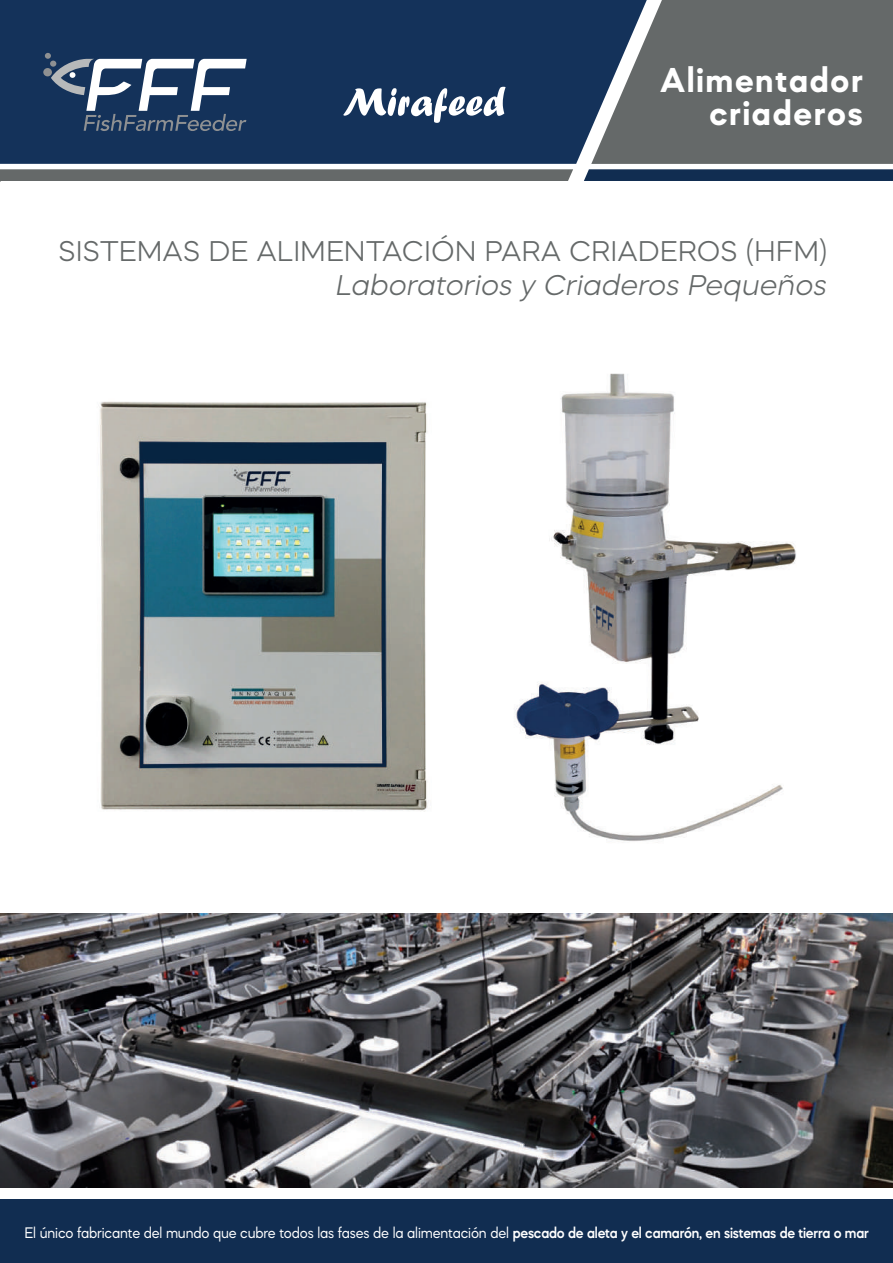
<style>
.page{position:relative;width:893px;height:1263px;background:#fff}
.page>*{position:absolute;margin:0;border:0;box-sizing:border-box;transform-origin:0 0}
.t1{font:700 35.55px/33.3px "Mazzard M";letter-spacing:.055em;color:#fff;text-align:right}
.t2{font:300 28.35px "Mazzard H";color:#656969}
.t3{font:italic 300 28.35px "Mazzard H";color:#656969}
.t4{font:15.75px "Mazzard M";letter-spacing:-.01em;color:#fff;scale:.93 1}
.s1{font-weight:600}
</style>
<div class="page">
<div style="left:0;top:0;width:591px;height:164px;background:#14325a"></div>
<svg style="left:591px;top:0;width:302px;height:164px;background:#666b6e"></svg>
<svg style="left:0;top:169px;width:573px;height:12px;background:#696d6d"></svg>
<svg style="left:584px;top:169px;width:309px;height:12px;background:#183356"></svg>
<div style="left:0;top:1200px;width:893px;height:63px;background:#112d51"></div>
<svg style="left:45px;top:53px;width:202px;height:78px"></svg>
<img style="left:100px;top:401px;width:328px;height:411px">
<img style="left:514px;top:373px;width:282px;height:470px">
<img style="left:0;top:913px;width:893px;height:274px">
<svg style="left:343px;top:87px;width:163px;height:36px"></svg>
<h1 class="t1" style="left:660px;top:63px;width:204px">Alimentador criaderos</h1>
<h2 class="t2" style="left:58px;top:233px;width:771px">SISTEMAS DE ALIMENTACIÓN PARA CRIADEROS (HFM)</h2>
<h2 class="t3" style="left:336px;top:267px;width:493px">Laboratorios y Criaderos Pequeños</h2>
<p class="t4" style="left:25px;top:1223px;width:909px">El único fabricante del mundo que cubre todos las fases de la alimentación del <span class="s1">pescado de aleta y el camarón, en sistemas de tierra o mar</span></p>
</div>
